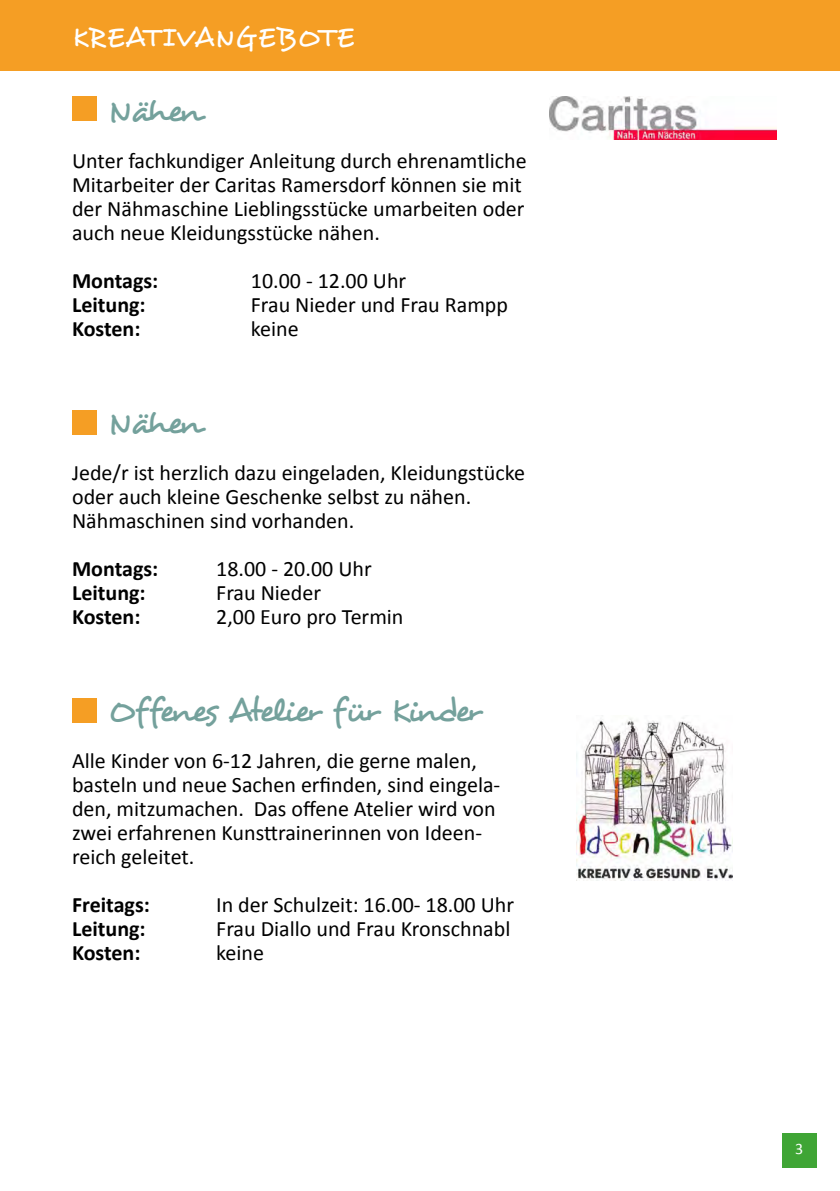
<style>
.page{position:relative;width:840px;height:1191px;background:#fff}
.page>*{position:absolute;margin:0;border:0;box-sizing:border-box;transform-origin:0 0}
.t1{font:34px "Desyrel";letter-spacing:-.065em;color:#74a19c}
.t2{font:28px "Desyrel";letter-spacing:.05em;color:#fff}
.t3{font:22px/24px "Calibri";color:#000}
.t4{font:700 22px "Calibri";color:#000}
.t5{font:16px "Calibri";color:#fff}
</style>
<div class="page">
<div style="left:781px;top:1133px;width:34px;height:34px;background:#3fa535"></div>
<div style="left:0;top:0;width:839px;height:70px;background:#f59e24"></div>
<div style="left:72px;top:96px;width:24px;height:24px;background:#f59e24"></div>
<div style="left:72px;top:410px;width:24px;height:24px;background:#f59e24"></div>
<div style="left:72px;top:698px;width:24px;height:24px;background:#f59e24"></div>
<img style="left:576px;top:715px;width:156px;height:165px">
<img style="left:549px;top:96px;width:226px;height:43px">
<p class="t2" style="left:72px;top:20px;width:283px">KREATIVANGEBOTE</p>
<h1 class="t1" style="left:108px;top:89px;width:94px">Nähen</h1>
<p class="t3" style="left:72px;top:149px;width:456px">Unter fachkundiger Anleitung durch ehrenamtliche Mitarbeiter der Caritas Ramersdorf können sie mit der Nähmaschine Lieblingsstücke umarbeiten oder auch neue Kleidungsstücke nähen.</p>
<p class="t4" style="left:72px;top:267px;width:88px">Montags:</p>
<p class="t3" style="left:251px;top:269px;width:157px">10.00 - 12.00 Uhr</p>
<p class="t4" style="left:72px;top:291px;width:75px">Leitung:</p>
<p class="t3" style="left:251px;top:293px;width:258px">Frau Nieder und Frau Rampp</p>
<p class="t4" style="left:72px;top:315px;width:70px">Kosten:</p>
<p class="t3" style="left:251px;top:317px;width:49px">keine</p>
<h1 class="t1" style="left:108px;top:401px;width:94px">Nähen</h1>
<p class="t3" style="left:72px;top:461px;width:454px">Jede/r ist herzlich dazu eingeladen, Kleidungstücke oder auch kleine Geschenke selbst zu nähen.<br>Nähmaschinen sind vorhanden.</p>
<p class="t4" style="left:72px;top:555px;width:88px">Montags:</p>
<p class="t3" style="left:216px;top:557px;width:157px">18.00 - 20.00 Uhr</p>
<p class="t4" style="left:72px;top:579px;width:75px">Leitung:</p>
<p class="t3" style="left:216px;top:581px;width:106px">Frau Nieder</p>
<p class="t4" style="left:72px;top:603px;width:70px">Kosten:</p>
<p class="t3" style="left:216px;top:605px;width:189px">2,00 Euro pro Termin</p>
<h1 class="t1" style="left:108px;top:689px;width:375px">Offenes Atelier für Kinder</h1>
<p class="t3" style="left:72px;top:749px;width:429px">Alle Kinder von 6-12 Jahren, die gerne malen, basteln und neue Sachen erfinden, sind eingela&shy;den, mitzumachen. Das offene Atelier wird von zwei erfahrenen Kunsttrainerinnen von Ideen&shy;reich geleitet.</p>
<p class="t4" style="left:72px;top:891px;width:79px">Freitags:</p>
<p class="t3" style="left:216px;top:893px;width:299px">In der Schulzeit: 16.00- 18.00 Uhr</p>
<p class="t4" style="left:72px;top:915px;width:75px">Leitung:</p>
<p class="t3" style="left:216px;top:917px;width:295px">Frau Diallo und Frau Kronschnabl</p>
<p class="t4" style="left:72px;top:939px;width:70px">Kosten:</p>
<p class="t3" style="left:216px;top:941px;width:49px">keine</p>
<p class="t5" style="left:794px;top:1138px;width:10px">3</p>
</div>
